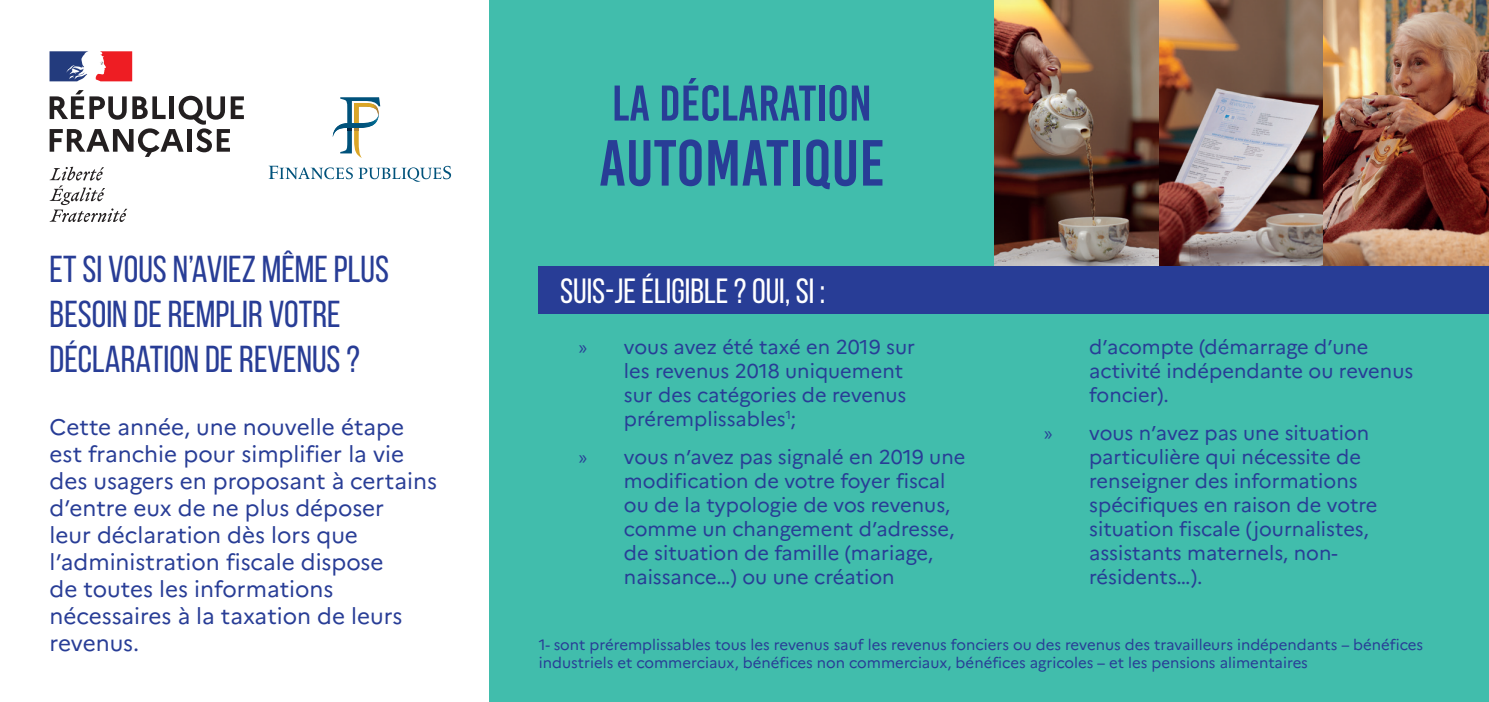
<style>
.page{position:relative;width:1489px;height:702px;background:#fff}
.page>*{position:absolute;margin:0;border:0;box-sizing:border-box;transform-origin:0 0}
.t1{font:65px "Bebas Kai";color:#283d96}
.t2{font:50px "Bebas Kai";color:#283d96}
.t3{font:37.5px/45px "Bebas Neue";color:#283d96}
.t4{font:35px "Bebas Neue";color:#fff}
.t5{font:22.5px/27px "Marianne";color:#283d96}
.t6{font:20px/24px "Marianne";color:#283d96}
.t7{font:15px/18px "Marianne";color:#283d96}
.s1{font-family:"Myriad Pro"}
</style>
<div class="page">
<div style="left:489px;top:0;width:999px;height:702px;background:#41bdac"></div>
<img style="left:994px;top:0;width:494px;height:266px">
<svg style="left:50px;top:90px;width:194px;height:67px"></svg>
<svg style="left:50px;top:167px;width:77px;height:55px"></svg>
<svg style="left:50px;top:51px;width:38px;height:30px"></svg>
<svg style="left:95px;top:51px;width:37px;height:30px"></svg>
<div style="left:539px;top:266px;width:949px;height:48px;background:#283d96"></div>
<svg style="left:333px;top:97px;width:47px;height:61px"></svg>
<svg style="left:269px;top:166px;width:182px;height:16px"></svg>
<p class="t3" style="left:50px;top:246px;width:341px">ET SI VOUS N’AVIEZ MÊME PLUS<br>BESOIN DE REMPLIR VOTRE<br>DÉCLARATION DE REVENUS ?</p>
<p class="t5" style="left:50px;top:413px;width:389px">Cette année, une nouvelle étape est franchie pour simplifier la vie des usagers en proposant à certains d’entre eux de ne plus déposer<br>leur déclaration dès lors que l’administration fiscale dispose<br>de toutes les informations nécessaires à la taxation de leurs revenus.</p>
<p class="t2" style="left:611px;top:76px;width:262px">LA DÉCLARATION</p>
<p class="t1" style="left:599px;top:128px;width:287px">AUTOMATIQUE</p>
<p class="t4" style="left:560px;top:272px;width:266px">SUIS-JE ÉLIGIBLE ? OUI, SI :</p>
<p class="t6" style="left:624px;top:334px;width:292px;text-indent:-45px"><span class="s1">»</span> vous avez été taxé en 2019 sur les revenus 2018 uniquement sur des catégories de revenus préremplissables<sup>1</sup>;</p>
<p class="t6" style="left:624px;top:444px;width:343px;text-indent:-45px"><span class="s1">»</span> vous n’avez pas signalé en 2019 une modification de votre foyer fiscal ou de la typologie de vos revenus, comme un changement d’adresse, de situation de famille (mariage, naissance…) ou une création</p>
<p class="t6" style="left:1089px;top:334px;width:325px">d’acompte (démarrage d’une activité indépendante ou revenus foncier).</p>
<p class="t6" style="left:1089px;top:420px;width:290px;text-indent:-45px"><span class="s1">»</span> vous n’avez pas une situation particulière qui nécessite de renseigner des informations spécifiques en raison de votre situation fiscale (journalistes, assistants maternels, non&shy;résidents…).</p>
<p class="t7" style="left:539px;top:636px;width:885px">1- sont préremplissables tous les revenus sauf les revenus fonciers ou des revenus des travailleurs indépendants – bénéfices industriels et commerciaux, bénéfices non commerciaux, bénéfices agricoles – et les pensions alimentaires</p>
</div>
